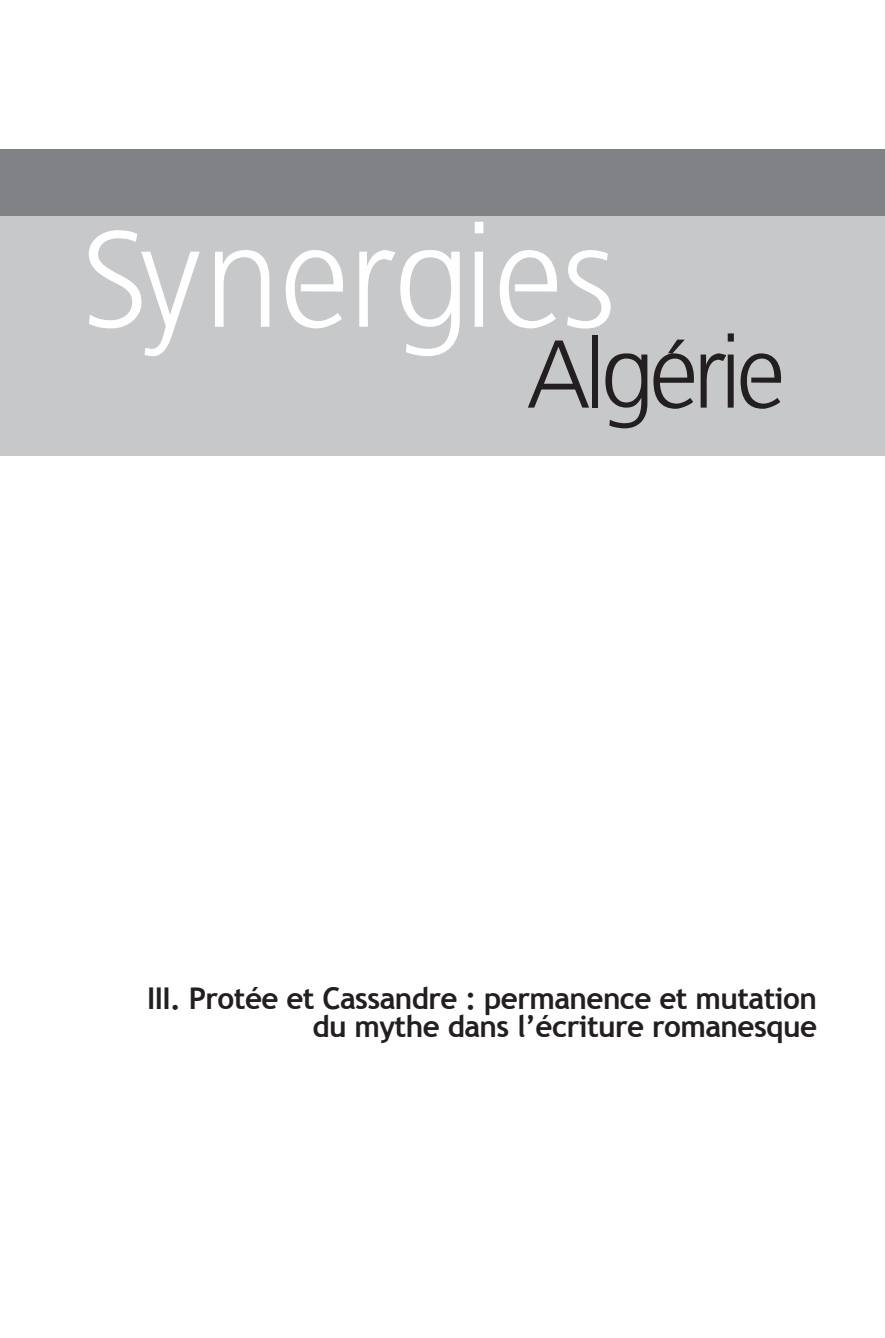
<style>
.page{position:relative;width:885px;height:1338px;background:#fff}
.page>*{position:absolute;margin:0;border:0;box-sizing:border-box;transform-origin:0 0}
.t1{font:135.8px "Bastardus Sans";color:#fff}
.t2{font:96px "Bastardus Sans";letter-spacing:-.05em;color:#231f20}
.t3{font:700 30px/28px "Trebuchet MS";letter-spacing:-.02em;color:#231f20;text-align:right}
</style>
<div class="page">
<div style="left:0;top:187px;width:884px;height:269px;background:#c7c8ca"></div>
<div style="left:0;top:149px;width:884px;height:66px;background:#808285"></div>
<h1 class="t1" style="left:81px;top:201px;width:536px">Synergies</h1>
<h2 class="t2" style="left:526px;top:319px;width:260px">Algérie</h2>
<p class="t3" style="left:147px;top:985px;width:671px">III. Protée et Cassandre : permanence et mutation du mythe dans l’écriture romanesque</p>
</div>
